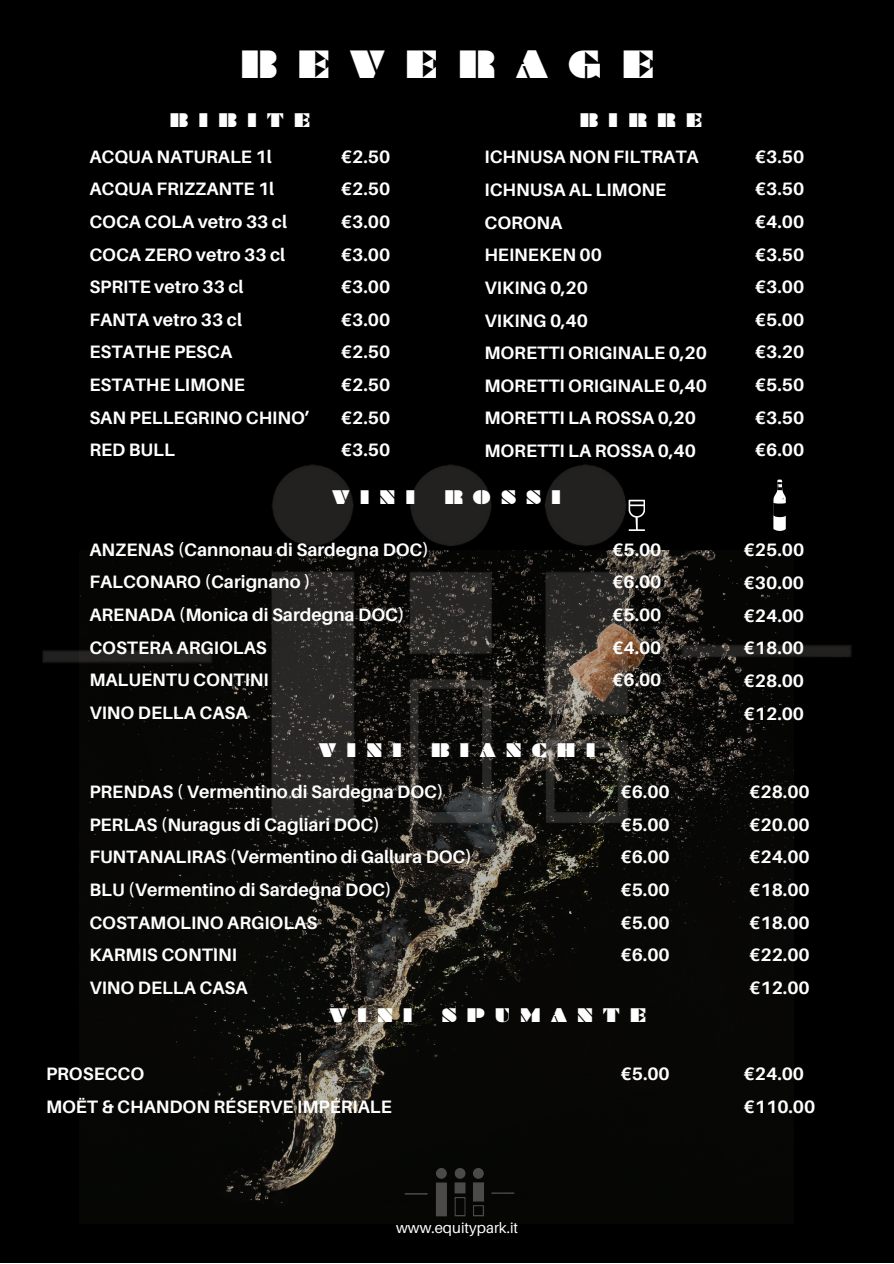
<style>
.page{position:relative;width:894px;height:1264px;background:#fff}
.page>*{position:absolute;margin:0;border:0;box-sizing:border-box;transform-origin:0 0}
.t1{font:36px "Braggadocio MT Std";letter-spacing:.555em;color:#fff}
.t2{font:700 18px/32.7px "Aileron";color:#fff}
.t3{font:18px "Braggadocio MT Std";letter-spacing:.555em;color:#fff}
.t4{font:15px "Aileron";color:#fff}
</style>
<div class="page">
<div style="left:0;top:0;width:892px;height:1262px;background:#000"></div>
<img style="left:188px;top:1063px;width:466px;height:154px">
<img style="left:42px;top:464px;width:810px;height:599px">
<svg style="left:628px;top:499px;width:17px;height:32px"></svg>
<svg style="left:773px;top:479px;width:12px;height:52px"></svg>
<h2 class="t1" style="left:239px;top:50px;width:415px">BEVERAGE</h2>
<h3 class="t3" style="left:170px;top:113px;width:142px">BIBITE</h3>
<h3 class="t3" style="left:579px;top:113px;width:124px">BIRRE</h3>
<h3 class="t2" style="left:89px;top:139px;width:222px">ACQUA NATURALE 1l<br>ACQUA FRIZZANTE 1l<br>COCA COLA vetro 33 cl<br>COCA ZERO vetro 33 cl<br>SPRITE vetro 33 cl<br>FANTA vetro 33 cl<br>ESTATHE PESCA<br>ESTATHE LIMONE<br>SAN PELLEGRINO CHINO’<br>RED BULL</h3>
<h2 class="t2" style="left:341px;top:139px;width:51px;text-align:justify">€2.50 €2.50 €3.00 €3.00 €3.00 €3.00 €2.50 €2.50 €2.50 €3.50</h2>
<p class="t2" style="left:484px;top:140px;width:224px">ICHNUSA NON FILTRATA<br>ICHNUSA AL LIMONE<br>CORONA<br>HEINEKEN 00<br>VIKING 0,20<br>VIKING 0,40<br>MORETTI ORIGINALE 0,20<br>MORETTI ORIGINALE 0,40<br>MORETTI LA ROSSA 0,20<br>MORETTI LA ROSSA 0,40</p>
<h2 class="t2" style="left:754px;top:139px;width:51px;text-align:justify">€3.50 €3.50 €4.00 €3.50 €3.00 €5.00 €3.20 €5.50 €3.50 €6.00</h2>
<h3 class="t3" style="left:332px;top:490px;width:85px">VINI</h3>
<h3 class="t3" style="left:444px;top:490px;width:118px">ROSSI</h3>
<h3 class="t2" style="left:89px;top:533px;width:341px">ANZENAS (Cannonau di Sardegna DOC)<br>FALCONARO (Carignano )<br>ARENADA (Monica di Sardegna DOC)<br>COSTERA ARGIOLAS<br>MALUENTU CONTINI<br>VINO DELLA CASA</h3>
<h2 class="t2" style="left:612px;top:533px;width:51px;text-align:justify">€5.00 €6.00 €5.00 €4.00 €6.00</h2>
<h3 class="t2" style="left:743px;top:533px;width:62px;text-align:justify">€25.00 €30.00 €24.00 €18.00 €28.00 €12.00</h3>
<h3 class="t3" style="left:319px;top:743px;width:85px">VINI</h3>
<h3 class="t3" style="left:430px;top:743px;width:166px">BIANCHI</h3>
<h2 class="t2" style="left:620px;top:775px;width:51px;text-align:justify">€6.00 €5.00 €6.00 €5.00 €5.00 €6.00</h2>
<h3 class="t2" style="left:749px;top:775px;width:62px;text-align:justify">€28.00 €20.00 €24.00 €18.00 €18.00 €22.00 €12.00</h3>
<h3 class="t2" style="left:89px;top:775px;width:384px">PRENDAS ( Vermentino di Sardegna DOC)<br>PERLAS (Nuragus di Cagliari DOC)<br>FUNTANALIRAS (Vermentino di Gallura DOC)<br>BLU (Vermentino di Sardegna DOC)<br>COSTAMOLINO ARGIOLAS<br>KARMIS CONTINI<br>VINO DELLA CASA</h3>
<p class="t3" style="left:329px;top:1008px;width:85px">VINI</p>
<p class="t3" style="left:441px;top:1008px;width:206px">SPUMANTE</p>
<h3 class="t2" style="left:46px;top:1056px;width:347px">PROSECCO<br>MOËT &amp; CHANDON RÉSERVE IMPÉRIALE</h3>
<h2 class="t2" style="left:620px;top:1056px;width:51px">€5.00</h2>
<h3 class="t2" style="left:743px;top:1056px;width:73px">€24.00 €110.00</h3>
<h2 class="t4" style="left:396px;top:1218px;width:124px">www.equitypark.it</h2>
</div>
